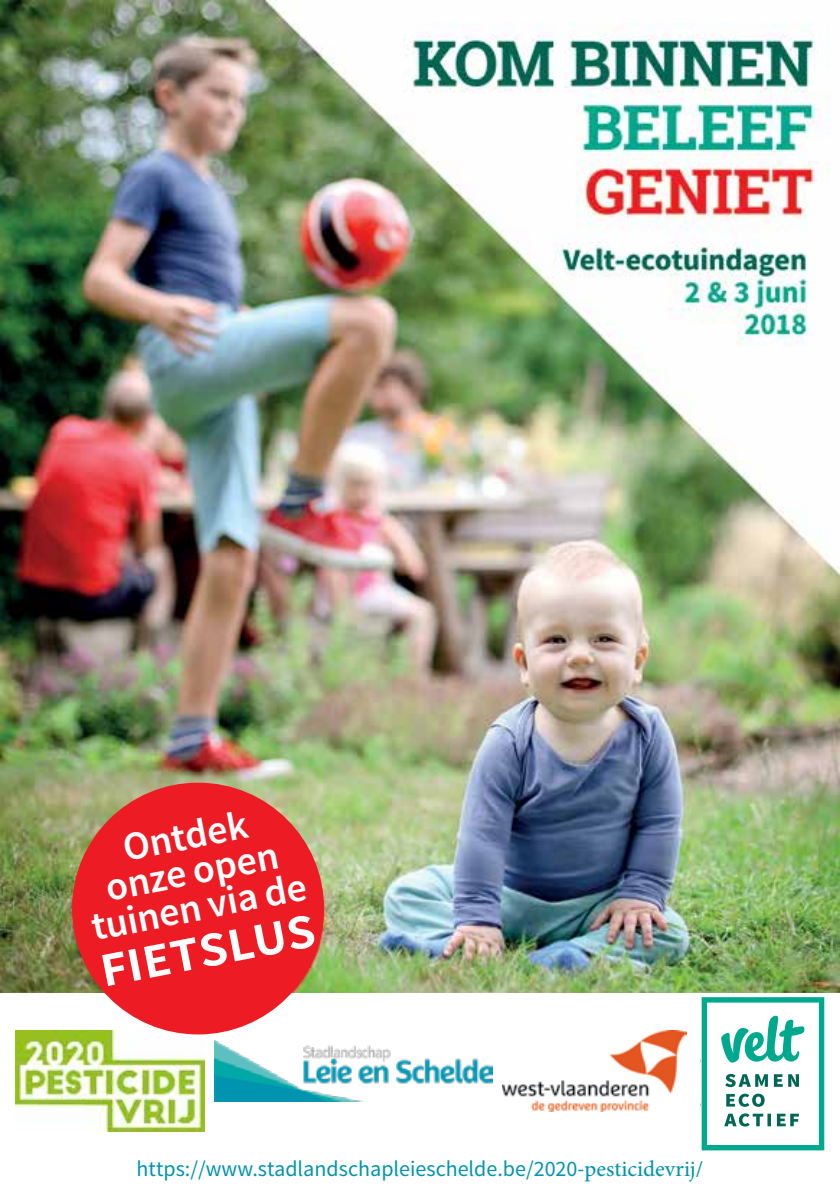
<style>
.page{position:relative;width:840px;height:1191px;background:#fff}
.page>*{position:absolute;margin:0;border:0;box-sizing:border-box;transform-origin:0 0}
.t1{font:600 60px "Source Sans Pro";color:#fff}
.t2{font:600 40px/36px "Source Sans Pro";color:#fff;text-align:center}
.t3{font:22px "Source Sans Pro";color:#0094b0}
.s1{font-family:"Adobe Hebrew"}
</style>
<div class="page">
<img style="left:16px;top:1030px;width:188px;height:101px">
<img style="left:0;top:0;width:839px;height:992px">
<div style="left:72px;top:782px;width:252px;height:252px;background:#ed1c24;border-radius:50%"></div>
<img style="left:502px;top:1030px;width:184px;height:81px">
<img style="left:214px;top:1040px;width:278px;height:62px">
<svg style="left:701px;top:997px;width:122px;height:153px"></svg>
<h2 class="t2" style="left:75px;top:840px;width:219px;rotate:-11deg">Ontdek<br>onze open tuinen via de</h2>
<h1 class="t1" style="left:92px;top:930px;width:220px;rotate:-11deg">fietslus</h1>
<p class="t3" style="left:136px;top:1155px;width:567px">https://www.stadlandschapleieschelde.be/2020-<span class="s1">pesticidevrij/</span></p>
</div>
